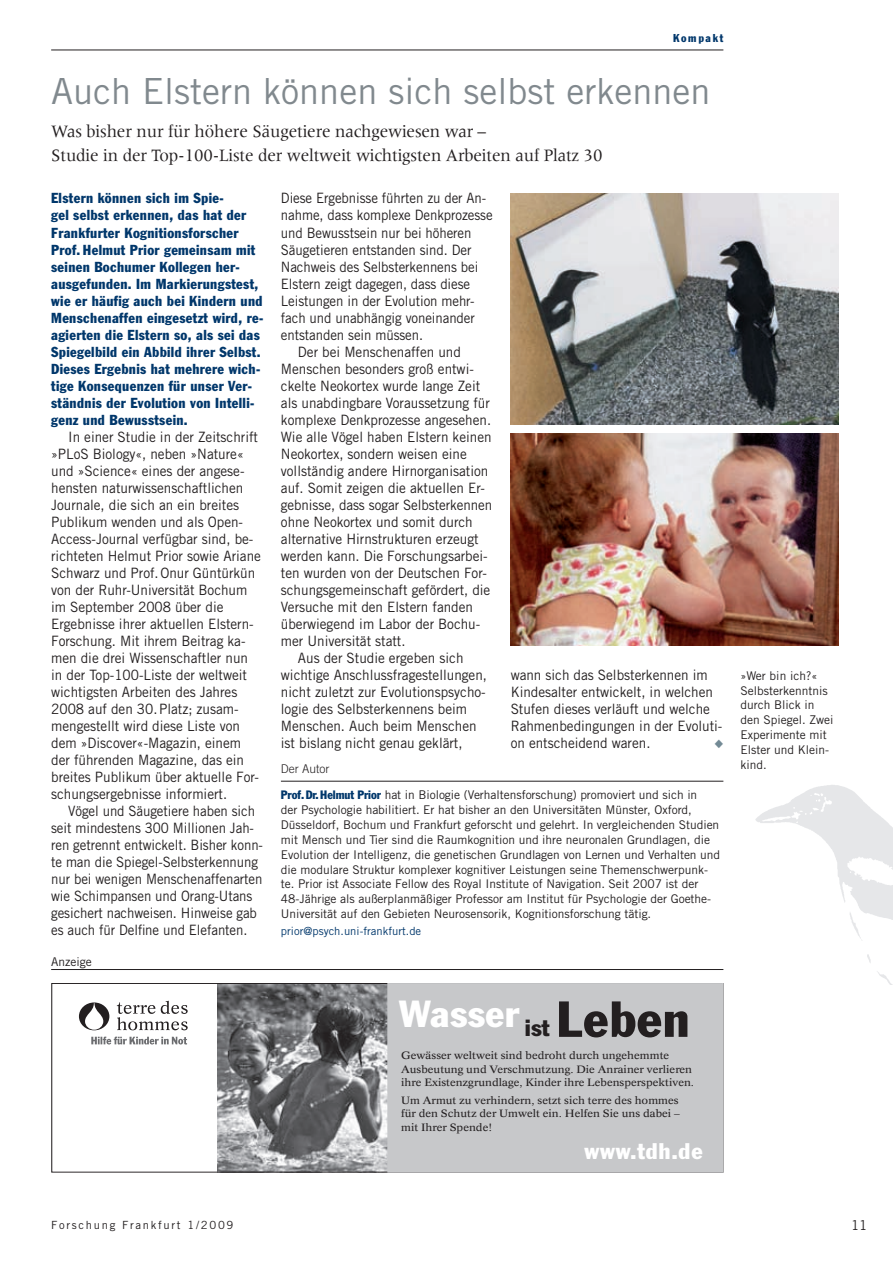
<style>
.page{position:relative;width:893px;height:1263px;background:#fff}
.page>*{position:absolute;margin:0;border:0;box-sizing:border-box;transform-origin:0 0}
.t1{font:condensed 37.2px "Franklin Gothic";letter-spacing:.01em;color:#fff;scale:1.09 1}
.t2{font:36px "Trade Gothic";color:#81898e}
.t3{font:condensed 22.35px "Franklin Gothic";letter-spacing:.025em;color:#fff;scale:1.09 1}
.t4{font:18px/24px "Meridien";letter-spacing:-.01em;color:#231f20;scale:.95 1}
.t5{font:14.25px/17px "Trade Gothic";color:#231f20;scale:.95 1}
.t6{font:14.25px/17px "Trade Gothic";color:#231f20;scale:.93 1}
.t7{font:condensed 14.25px/17px "Franklin Gothic";letter-spacing:.025em;color:#00376b}
.t8{font:14.25px "Trade Gothic";color:#231f20;scale:.94 1}
.t9{font:13.5px "Trade Gothic";color:#231f20}
.t10{font:12px/14.9px "Trade Gothic";letter-spacing:-.005em;color:#231f20}
.t11{font:11.25px "Trade Gothic";color:#00376b}
.t12{font:11.25px "Trade Gothic";letter-spacing:.15em;color:#231f20}
.t13{font:condensed 11.25px "Franklin Gothic";letter-spacing:.15em;color:#00376b}
.t14{font:10.35px/13.5px "Concorde";color:#231f20;scale:1.09 1}
.s1{font-weight:300}
.s2{font-family:"Franklin Gothic";font-stretch:condensed;color:#00376b}
.s3{font-size:49.8px;color:#231f20}
</style>
<div class="page">
<hr style="left:51px;top:50px;width:672px;height:1px;background:#231f20">
<img style="left:755px;top:785px;width:137px;height:199px">
<img style="left:510px;top:194px;width:328px;height:230px">
<img style="left:217px;top:985px;width:170px;height:185px">
<svg style="left:117px;top:1000px;width:71px;height:30px"></svg>
<svg style="left:79px;top:1002px;width:30px;height:28px"></svg>
<svg style="left:91px;top:1036px;width:96px;height:8px"></svg>
<div style="left:388px;top:983px;width:334px;height:188px;background:#c7c8ca"></div>
<div style="left:387px;top:983px;width:336px;height:189px;border:1px solid #c7c8ca"></div>
<hr style="left:51px;top:969px;width:672px;height:1px;background:#231f20">
<img style="left:510px;top:433px;width:328px;height:213px">
<hr style="left:281px;top:780px;width:442px;height:1px;background:#231f20">
<p class="t13" style="left:673px;top:34px;width:52px">Kompakt</p>
<h2 class="t2" style="left:51px;top:78px;width:660px">Auch Elstern können sich selbst erkennen</h2>
<p class="t4" style="left:51px;top:120px;width:581px">Was bisher nur für höhere Säugetiere nachgewiesen war –<br>Studie in der Top-100-Liste der weltweit wichtigsten Arbeiten auf Platz 30</p>
<p class="t6" style="left:281px;top:191px;width:222px">Diese Ergebnisse führten zu der An-</p>
<p class="t6" style="left:281px;top:208px;width:229px">nahme, dass komplexe Denkprozesse</p>
<p class="t6" style="left:281px;top:225px;width:206px">und Bewusstsein nur bei höheren</p>
<p class="t6" style="left:281px;top:242px;width:206px">Säugetieren entstanden sind. Der</p>
<p class="t6" style="left:281px;top:259px;width:214px">Nachweis des Selbsterkennens bei</p>
<p class="t6" style="left:281px;top:276px;width:205px">Elstern zeigt dagegen, dass diese</p>
<p class="t6" style="left:281px;top:293px;width:210px">Leistungen in der Evolution mehr-</p>
<p class="t6" style="left:281px;top:310px;width:210px">fach und unabhängig voneinander</p>
<p class="t6" style="left:281px;top:327px;width:154px">entstanden sein müssen.</p>
<p class="t5" style="left:298px;top:344px;width:173px">Der bei Menschenaffen und</p>
<p class="t5" style="left:281px;top:361px;width:205px">Menschen besonders groß entwi-</p>
<p class="t5" style="left:281px;top:378px;width:211px">ckelte Neokortex wurde lange Zeit</p>
<p class="t5" style="left:281px;top:395px;width:221px">als unabdingbare Voraussetzung für</p>
<p class="t5" style="left:281px;top:412px;width:223px">komplexe Denkprozesse angesehen.</p>
<p class="t5" style="left:281px;top:429px;width:223px">Wie alle Vögel haben Elstern keinen</p>
<p class="t5" style="left:281px;top:446px;width:197px">Neokortex, sondern weisen eine</p>
<p class="t5" style="left:281px;top:463px;width:220px">vollständig andere Hirnorga nisation</p>
<p class="t5" style="left:281px;top:480px;width:216px">auf. Somit zeigen die aktuellen Er-</p>
<p class="t8" style="left:281px;top:499px;width:226px">gebnisse, dass sogar Selbsterkennen</p>
<p class="t5" style="left:281px;top:514px;width:203px">ohne Neokortex und somit durch</p>
<p class="t5" style="left:281px;top:531px;width:210px">alternative Hirnstrukturen erzeugt</p>
<p class="t5" style="left:281px;top:548px;width:219px">werden kann. Die Forschungsarbei-</p>
<p class="t5" style="left:281px;top:565px;width:218px">ten wurden von der Deutschen For-</p>
<p class="t5" style="left:281px;top:582px;width:222px">schungsgemeinschaft gefördert, die</p>
<p class="t5" style="left:281px;top:599px;width:204px">Versuche mit den Elstern fanden</p>
<p class="t5" style="left:281px;top:616px;width:211px">überwiegend im Labor der Bochu-</p>
<p class="t5" style="left:281px;top:633px;width:133px">mer Universität statt.</p>
<p class="t5" style="left:298px;top:650px;width:176px">Aus der Studie ergeben sich</p>
<p class="t5" style="left:281px;top:667px;width:218px">wichtige Anschlussfragestellungen,</p>
<p class="t5" style="left:281px;top:684px;width:217px">nicht zuletzt zur Evolutionspsycho-</p>
<p class="t5" style="left:281px;top:701px;width:197px">logie des Selbsterkennens beim</p>
<p class="t5" style="left:281px;top:718px;width:207px">Menschen. Auch beim Menschen</p>
<p class="t5" style="left:281px;top:735px;width:193px">ist bislang nicht genau geklärt,</p>
<p class="t7" style="left:51px;top:191px;width:213px">Elstern können sich im Spie-<br>gel selbst erkennen, das hat der Frankfurter Kognitionsforscher Prof. Helmut Prior gemeinsam mit seinen Bochumer Kollegen her&shy;ausgefunden. Im Markierungstest, wie er häufig auch bei Kindern und Menschenaffen eingesetzt wird, re&shy;agierten die Elstern so, als sei das Spiegelbild ein Abbild ihrer Selbst.<br>Dieses Ergebnis hat mehrere wich&shy;tige Konsequenzen für unser Ver&shy;ständnis der Evolution von Intelli&shy;genz und Bewusstsein.</p>
<p class="t5" style="left:51px;top:429px;width:222px;text-indent:17px">In einer Studie in der Zeitschrift »PLoS Biology«, neben »Nature« und »Science« eines der angese&shy;hensten naturwissenschaftlichen Journale, die sich an ein breites Publikum wenden und als Open-Access-Journal verfügbar sind, be&shy;richteten Helmut Prior sowie Ariane Schwarz und Prof. Onur Güntürkün von der Ruhr-Universität Bochum im September 2008 über die Ergebnisse ihrer aktuellen Elstern-Forschung. Mit ihrem Beitrag ka&shy;men die drei Wissenschaftler nun in der Top-100-Liste der weltweit wichtigsten Arbeiten des Jahres 2008 auf den 30. Platz; zusam&shy;mengestellt wird diese Liste von dem »Discover«-Magazin, einem der führenden Magazine, das ein breites Publikum über aktuelle For&shy;schungsergebnisse informiert.</p>
<p class="t6" style="left:51px;top:803px;width:229px;text-indent:17px">Vögel und Säugetiere haben sich seit mindestens 300 Millionen Jah&shy;ren getrennt entwickelt. Bisher konn&shy;te man die Spiegel-Selbsterkennung nur bei wenigen Menschenaffenarten wie Schimpansen und Orang-Utans gesichert nachweisen. Hinweise gab es auch für Delfine und Elefanten.</p>
<p class="t5" style="left:510px;top:667px;width:224px">wann sich das Selbsterkennen im<br>Kindesalter entwickelt, in welchen<br>Stufen dieses verläuft und welche<br>Rahmenbedingungen in der Evoluti&shy;on entscheidend waren.</p>
<p class="t10" style="left:281px;top:757px;width:418px;line-height:26px"><span class="s1">Der Autor<br></span><span class="s2">Prof. Dr. Helmut Prior</span> hat in Biologie (Verhaltensforschung) promoviert und sich in</p>
<p class="t10" style="left:281px;top:803px;width:441px">der Psychologie habilitiert. Er hat bisher an den Universitäten Münster, Oxford, Düsseldorf, Bochum und Frankfurt geforscht und gelehrt. In vergleichenden Studien mit Mensch und Tier sind die Raumkognition und ihre neuronalen Grundlagen, die Evolution der Intelligenz, die genetischen Grundlagen von Lernen und Verhalten und die modulare Struktur komplexer kognitiver Leistungen seine Themenschwerpunk&shy;te. Prior ist Associate Fellow des Royal Institute of Navigation. Seit 2007 ist der 48-Jährige als außerplanmäßiger Professor am Institut für Psychologie der Goethe-Universität auf den Gebieten Neurosensorik, Kognitionsforschung tätig.</p>
<p class="t11" style="left:281px;top:926px;width:142px">prior@psych.uni-frankfurt.de</p>
<p class="t10" style="left:51px;top:955px;width:42px">Anzeige</p>
<h1 class="t1" style="left:399px;top:1000px;width:268px">Wasser <sub>ist</sub> <span class="s3">Leben</span></h1>
<p class="t14" style="left:401px;top:1049px;width:270px">Gewässer weltweit sind bedroht durch ungehemmte<br>Ausbeutung und Verschmutzung. Die Anrainer verlieren ihre Existenzgrundlage, Kinder ihre Lebensperspektiven.</p>
<p class="t14" style="left:401px;top:1094px;width:257px;text-align:justify">Um Armut zu verhindern, setzt sich terre des hommes für den Schutz der Umwelt ein. Helfen Sie uns dabei – mit Ihrer Spende!</p>
<h3 class="t3" style="left:584px;top:1142px;width:110px">www.tdh.de</h3>
<p class="t10" style="left:740px;top:669px;width:95px">»Wer bin ich?«<br>Selbsterkenntnis durch Blick in den Spiegel. Zwei<br>Experimente mit<br>Elster und Klein&shy;kind.</p>
<p class="t12" style="left:51px;top:1220px;width:184px">Forschung Frankfurt 1/2009</p>
<p class="t9" style="left:851px;top:1220px;width:18px">11</p>
</div>
